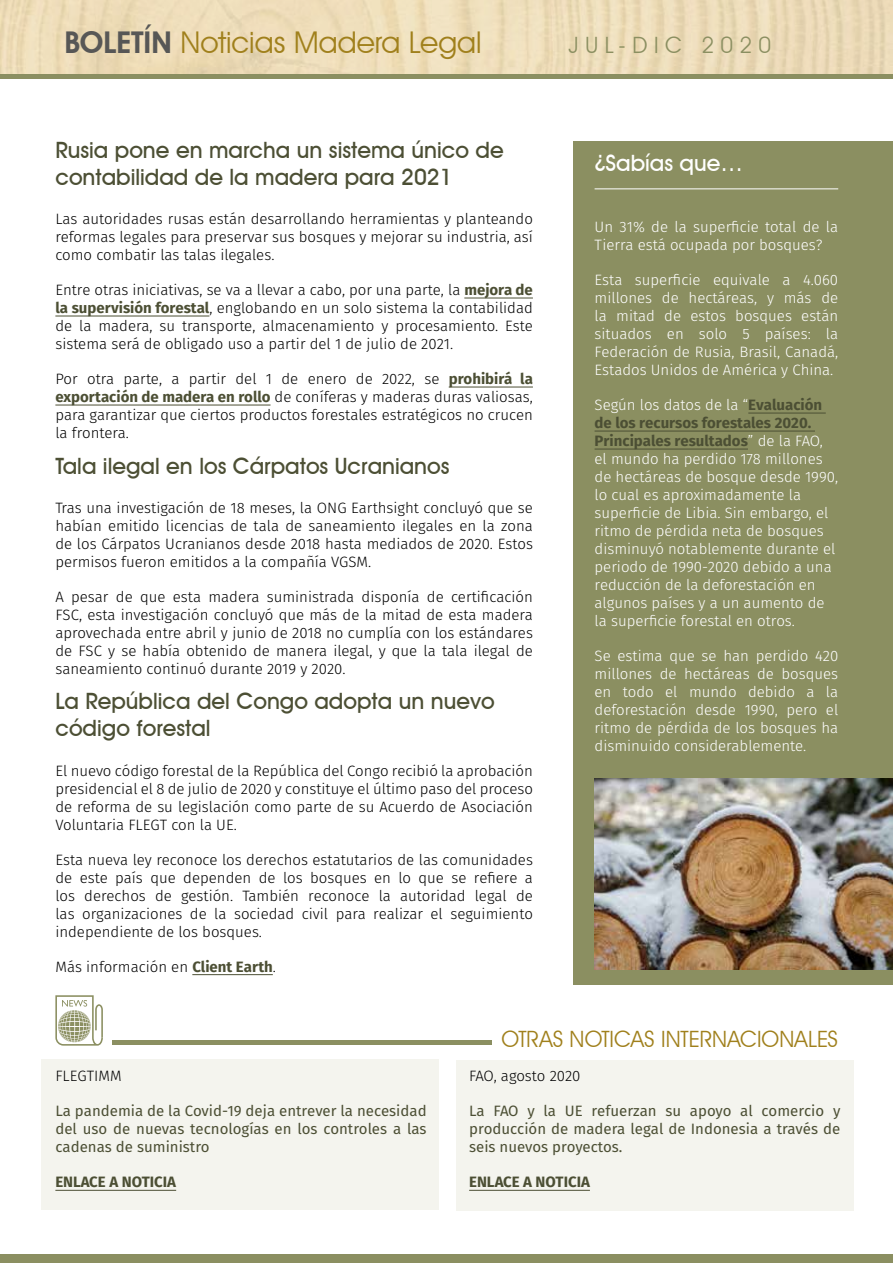
<style>
.page{position:relative;width:893px;height:1263px;background:#fff}
.page>*{position:absolute;margin:0;border:0;box-sizing:border-box;transform-origin:0 0}
.t1{font:30px "Avant Garde IT Cby BT";color:#a0801c}
.t2{font:500 22.5px/27px "Avant Garde IT Cby BT";color:#4c4f34}
.t3{font:22.5px "Avant Garde IT Cby BT";letter-spacing:-.005em;color:#a0801c}
.t4{font:22.5px "Avant Garde IT Cby BT";letter-spacing:.295em;color:#8b8f61}
.t5{font:500 22.5px "Avant Garde IT Cby BT";color:#fff}
.t6{font:300 15px/18px "Fira Sans";color:#000;text-align:justify}
.t7{font:300 15px/18px "Fira Sans";color:#fff}
.t8{font:15px/18px "Fira Sans";color:#4c4f34;text-align:justify}
.t9{font:700 15px "Fira Sans";color:#4c4f34}
.s1{font-weight:600;color:#575756}
.s2{font-weight:700;color:#4c4f34}
</style>
<div class="page">
<div style="left:457px;top:1060px;width:397px;height:151px;background:#f4f4ee"></div>
<div style="left:42px;top:1059px;width:397px;height:151px;background:#f4f4ee"></div>
<div style="left:573px;top:141px;width:320px;height:843px;background:#8b8f61"></div>
<div style="left:0;top:1254px;width:893px;height:9px;background:#8b8f61"></div>
<img style="left:0;top:0;width:893px;height:74px">
<hr style="left:464px;top:298px;width:69px;height:1px;background:#4c4f34">
<hr style="left:55px;top:316px;width:154px;height:1px;background:#4c4f34">
<hr style="left:449px;top:387px;width:84px;height:1px;background:#4c4f34">
<hr style="left:55px;top:405px;width:216px;height:1px;background:#4c4f34">
<hr style="left:192px;top:974px;width:81px;height:1px;background:#4c4f34">
<hr style="left:595px;top:188px;width:243px;height:1px;background:#fff">
<hr style="left:748px;top:413px;width:78px;height:1px;background:#4c4f34">
<hr style="left:595px;top:431px;width:220px;height:1px;background:#4c4f34">
<hr style="left:595px;top:449px;width:153px;height:1px;background:#4c4f34">
<div style="left:0;top:74px;width:893px;height:5px;background:#8b8f61"></div>
<hr style="left:55px;top:1190px;width:121px;height:1px;background:#4c4f34">
<hr style="left:469px;top:1190px;width:121px;height:1px;background:#4c4f34">
<img style="left:595px;top:778px;width:298px;height:191px">
<hr style="left:112px;top:1040px;width:380px;height:4px;background:#8b8f61">
<svg style="left:55px;top:995px;width:48px;height:51px"></svg>
<h1 class="t1" style="left:64px;top:24px;width:419px"><span class="s1">BOLETÍN</span> Noticias Madera Legal</h1>
<h2 class="t2" style="left:55px;top:136px;width:450px">Rusia pone en marcha un sistema único de contabilidad de la madera para 2021</h2>
<p class="t6" style="left:55px;top:210px;width:479px">Las autoridades rusas están desarrollando herramientas y planteando reformas legales para preservar sus bosques y mejorar su industria, así como combatir las talas ilegales.</p>
<p class="t6" style="left:55px;top:281px;width:479px">Entre otras iniciativas, se va a llevar a cabo, por una parte, la <span class="s2">mejora de la supervisión forestal</span>, englobando en un solo sistema la contabilidad de la madera, su transporte, almacenamiento y procesamiento. Este sistema será de obligado uso a partir del 1 de julio de 2021.</p>
<p class="t6" style="left:55px;top:370px;width:479px">Por otra parte, a partir del 1 de enero de 2022, se <span class="s2">prohibirá la exportación de madera en rollo</span> de coníferas y maderas duras valiosas, para garantizar que ciertos productos forestales estratégicos no crucen la frontera.</p>
<h2 class="t2" style="left:55px;top:452px;width:396px">Tala ilegal en los Cárpatos Ucranianos</h2>
<p class="t6" style="left:55px;top:498px;width:479px">Tras una investigación de 18 meses, la ONG Earthsight concluyó que se habían emitido licencias de tala de saneamiento ilegales en la zona de los Cárpatos Ucranianos desde 2018 hasta mediados de 2020. Estos permisos fueron emitidos a la compañía VGSM.</p>
<p class="t6" style="left:55px;top:587px;width:479px">A pesar de que esta madera suministrada disponía de certificación FSC, esta investigación concluyó que más de la mitad de esta madera aprovechada entre abril y junio de 2018 no cumplía con los estándares de FSC y se había obtenido de manera ilegal, y que la tala ilegal de saneamiento continuó durante 2019 y 2020.</p>
<h2 class="t2" style="left:55px;top:688px;width:441px">La República del Congo adopta un nuevo código forestal</h2>
<p class="t6" style="left:55px;top:761px;width:479px">El nuevo código forestal de la República del Congo recibió la aprobación presidencial el 8 de julio de 2020 y constituye el último paso del proceso de reforma de su legislación como parte de su Acuerdo de Asociación Voluntaria FLEGT con la UE.</p>
<p class="t6" style="left:55px;top:850px;width:479px">Esta nueva ley reconoce los derechos estatutarios de las comunidades de este país que dependen de los bosques en lo que se refiere a los derechos de gestión. También reconoce la autoridad legal de las organizaciones de la sociedad civil para realizar el seguimiento independiente de los bosques.</p>
<p class="t6" style="left:55px;top:957px;width:222px">Más información en <span class="s2">Client Earth</span>.</p>
<h2 class="t4" style="left:569px;top:31px;width:204px">JUL-DIC 2020</h2>
<h2 class="t5" style="left:595px;top:150px;width:150px">¿Sabías que…</h2>
<p class="t7" style="left:595px;top:218px;width:245px">Un 31% de la superficie total de la<br>Tierra está ocupada por bosques?</p>
<p class="t7" style="left:595px;top:271px;width:245px;text-align:justify">Esta superficie equivale a 4.060 millones de hectáreas, y más de la mitad de estos bosques están situados en solo 5 países: la Federación de Rusia, Brasil, Canadá, Estados Unidos de América y China.</p>
<p class="t7" style="left:595px;top:396px;width:245px">Según los datos de la “<span class="s2">Evaluación de los recursos forestales 2020.<br>Principales resultados</span>” de la FAO, el mundo ha perdido 178 millones de hectáreas de bosque desde 1990, lo cual es aproximadamente la superficie de Libia. Sin embargo, el ritmo de pérdida neta de bosques disminuyó notablemente durante el periodo de 1990-2020 debido a una reducción de la deforestación en algunos países y a un aumento de la superficie forestal en otros.</p>
<p class="t7" style="left:595px;top:647px;width:245px;text-align:justify">Se estima que se han perdido 420 millones de hectáreas de bosques en todo el mundo debido a la deforestación desde 1990, pero el ritmo de pérdida de los bosques ha disminuido considerablemente.</p>
<p class="t6" style="left:55px;top:1067px;width:68px">FLEGTIMM</p>
<p class="t8" style="left:55px;top:1102px;width:373px">La pandemia de la Covid-19 deja entrever la necesidad del uso de nuevas tecnologías en los controles a las cadenas de suministro</p>
<p class="t9" style="left:55px;top:1169px;width:122px">ENLACE A NOTICIA</p>
<h2 class="t3" style="left:501px;top:1025px;width:338px">OTRAS NOTICAS INTERNACIONALES</h2>
<p class="t6" style="left:469px;top:1067px;width:113px">FAO, agosto 2020</p>
<p class="t8" style="left:469px;top:1102px;width:373px">La FAO y la UE refuerzan su apoyo al comercio y producción de madera legal de Indonesia a través de seis nuevos proyectos.</p>
<p class="t9" style="left:469px;top:1169px;width:122px">ENLACE A NOTICIA</p>
</div>
